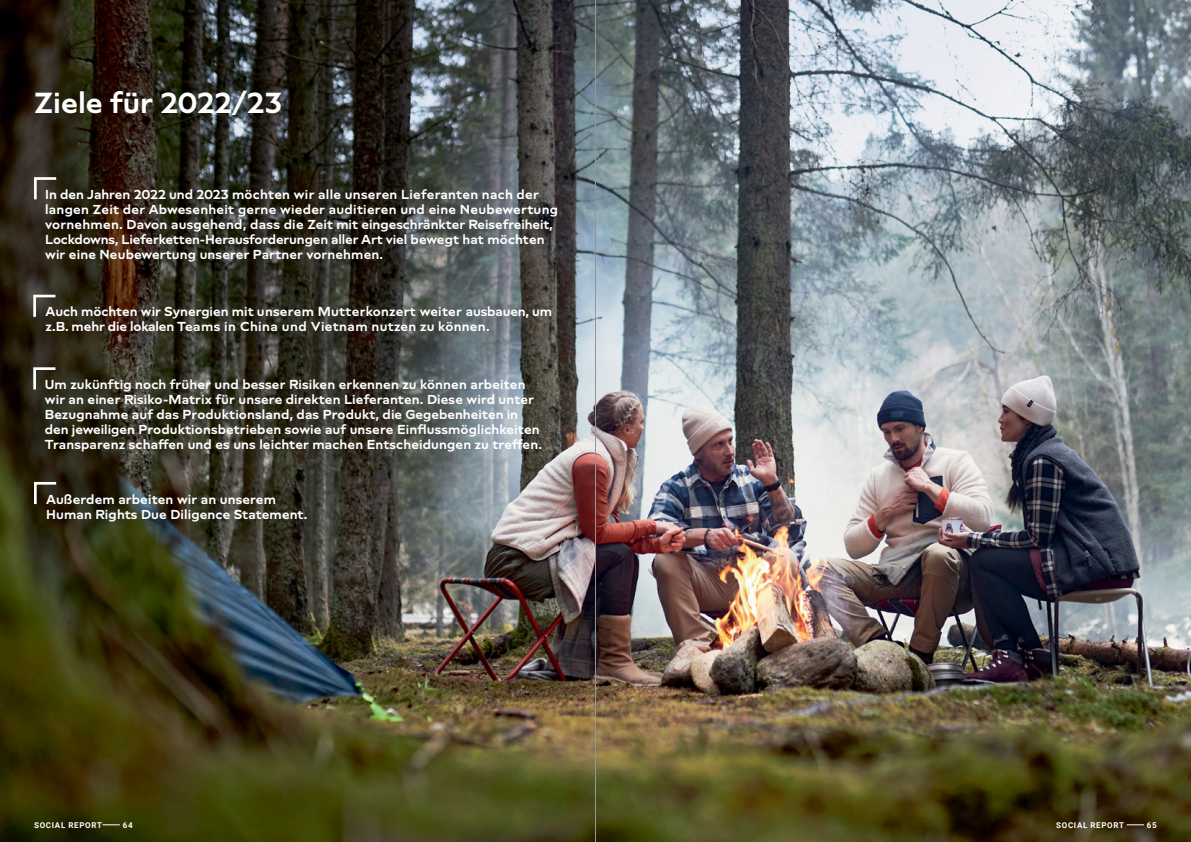
<style>
.page{position:relative;width:1191px;height:842px;background:#fff}
.page>*{position:absolute;margin:0;border:0;box-sizing:border-box;transform-origin:0 0}
.t1{font:700 29px "Novera Modern";color:#fff}
.t2{font:700 13px/15px "Novera Modern";letter-spacing:.01em;color:#fff}
.t3{font:700 8px "Roboto";letter-spacing:.085em;color:#fff}
</style>
<div class="page">
<img style="left:0;top:0;width:1191px;height:842px">
<hr style="left:595px;top:0;width:1px;height:842px;background:#939598">
<svg style="left:103px;top:824px;width:17px;height:1px"></svg>
<svg style="left:1126px;top:824px;width:18px;height:1px"></svg>
<svg style="left:33px;top:481px;width:26px;height:26px"></svg>
<svg style="left:33px;top:176px;width:26px;height:26px"></svg>
<svg style="left:32px;top:293px;width:26px;height:26px"></svg>
<svg style="left:32px;top:366px;width:26px;height:26px"></svg>
<h1 class="t1" style="left:34px;top:83px;width:250px">Ziele für 2022/23</h1>
<p class="t2" style="left:45px;top:187px;width:514px">In den Jahren 2022 und 2023 möchten wir alle unseren Lieferanten nach der langen Zeit der Abwesenheit gerne wieder auditieren und eine Neubewertung vornehmen. Davon ausgehend, dass die Zeit mit eingeschränkter Reisefreiheit, Lockdowns, Lieferketten-Herausforderungen aller Art viel bewegt hat möchten wir eine Neubewertung unserer Partner vornehmen.</p>
<p class="t2" style="left:46px;top:304px;width:508px">Auch möchten wir Synergien mit unserem Mutterkonzert weiter ausbauen, um z.B. mehr die lokalen Teams in China und Vietnam nutzen zu können.</p>
<p class="t2" style="left:45px;top:377px;width:499px">Um zukünftig noch früher und besser Risiken erkennen zu können arbeiten wir an einer Risiko-Matrix für unsere direkten Lieferanten. Diese wird unter Bezugnahme auf das Produktionsland, das Produkt, die Gegebenheiten in den jeweiligen Produktionsbetrieben sowie auf unsere Einflussmöglichkeiten Transparenz schaffen und es uns leichter machen Entscheidungen zu treffen.</p>
<p class="t2" style="left:46px;top:492px;width:263px">Außerdem arbeiten wir an unserem<br>Human Rights Due Diligence Statement.</p>
<p class="t3" style="left:34px;top:819px;width:69px">SOCIAL REPORT</p>
<p class="t3" style="left:123px;top:819px;width:11px">64</p>
<p class="t3" style="left:1056px;top:819px;width:69px">SOCIAL REPORT</p>
<p class="t3" style="left:1147px;top:819px;width:11px">65</p>
</div>
